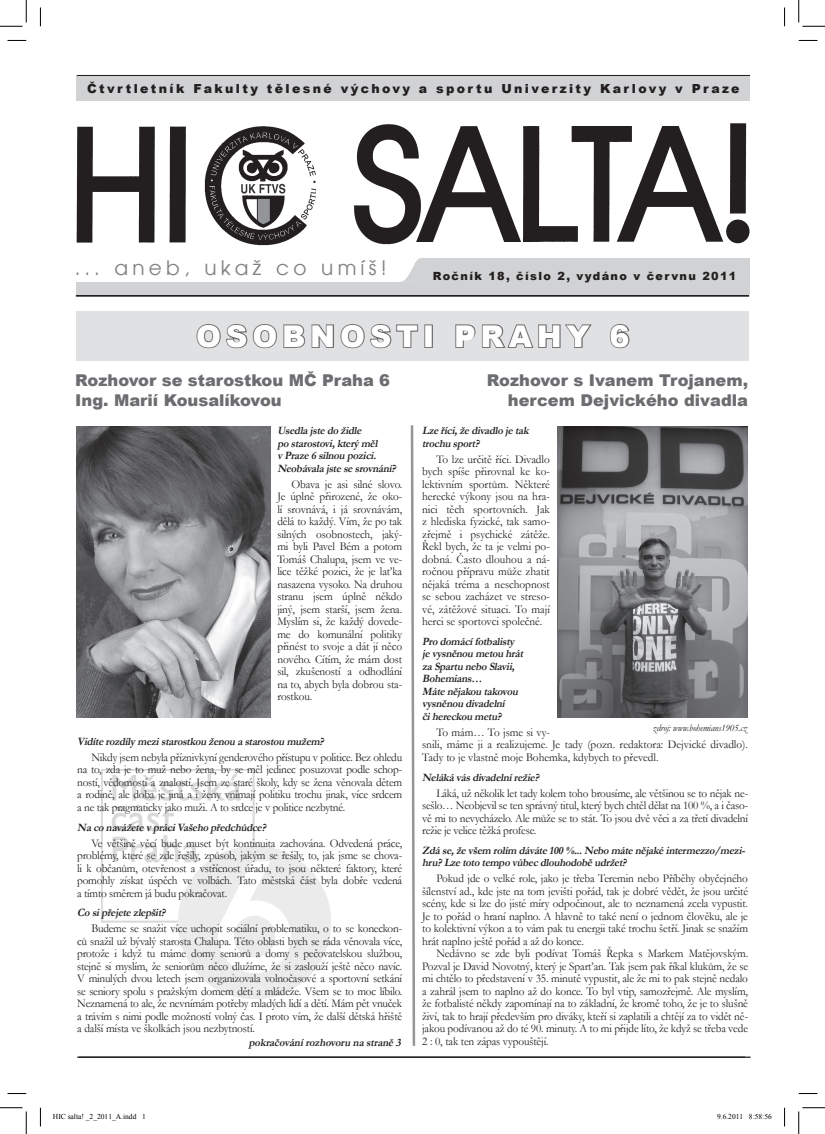
<style>
.page{position:relative;width:825px;height:1134px;background:#fff}
.page>*{position:absolute;margin:0;border:0;box-sizing:border-box;transform-origin:0 0}
.t1{font:900 30px "Arial";letter-spacing:.16em;color:#fff}
.normální{font:20px "Avalon";letter-spacing:.21em;color:#808285}
.titulky{font:900 16.25px/20px "Arial";color:#6c6d70}
.t2{font:900 12.5px "Arial";letter-spacing:.19em;color:#231f20}
.text{font:11.88px/12.5px "Garamond";letter-spacing:-.01em;color:#231f20;text-align:justify;scale:.95 1}
.otázky{font:italic 700 11.25px/12.5px "Garamond";color:#231f20;scale:.95 1}
.t3{font:900 11.25px "Arial";letter-spacing:.12em;color:#231f20}
.text-2{font:italic 700 11.25px "Garamond";color:#231f20;scale:.95 1}
.text-3{font:italic 10px "Garamond";letter-spacing:-.01em;color:#231f20;scale:.95 1}
.t4{font:7.5px "Times New Roman";color:#000}
</style>
<div class="page">
<svg style="left:401px;top:258px;width:19px;height:24px"></svg>
<img style="left:101px;top:769px;width:229px;height:229px">
<hr style="left:76px;top:295px;width:673px;height:1px;background:#231f20">
<div style="left:76px;top:282px;width:345px;height:13px;background:#d1d2d4"></div>
<hr style="left:77px;top:75px;width:673px;height:2px;background:#231f20">
<div style="left:420px;top:258px;width:329px;height:37px;background:#d1d2d4"></div>
<div style="left:77px;top:76px;width:673px;height:25px;background:#d1d2d4"></div>
<img style="left:77px;top:123px;width:673px;height:123px">
<div style="left:200px;top:123px;width:115px;height:122px;background:#fff"></div>
<img style="left:204px;top:126px;width:111px;height:119px">
<hr style="left:77px;top:1056px;width:674px;height:1px;background:#231f20">
<div style="left:77px;top:311px;width:672px;height:50px;background:#e0e1e3"></div>
<svg style="left:196px;top:324px;width:223px;height:25px"></svg>
<svg style="left:455px;top:324px;width:137px;height:24px"></svg>
<svg style="left:609px;top:324px;width:21px;height:25px"></svg>
<img style="left:557px;top:426px;width:191px;height:291px">
<img style="left:77px;top:426px;width:193px;height:291px">
<svg style="left:410px;top:425px;width:6px;height:621px"></svg>
<svg style="left:8px;top:40px;width:18px;height:1px"></svg>
<svg style="left:799px;top:40px;width:18px;height:1px"></svg>
<svg style="left:8px;top:1093px;width:18px;height:1px"></svg>
<svg style="left:799px;top:1093px;width:18px;height:1px"></svg>
<svg style="left:40px;top:7px;width:1px;height:19px"></svg>
<svg style="left:40px;top:1107px;width:1px;height:19px"></svg>
<svg style="left:784px;top:7px;width:1px;height:19px"></svg>
<svg style="left:784px;top:1107px;width:1px;height:19px"></svg>
<svg style="left:0;top:0;width:27px;height:27px"></svg>
<svg style="left:0;top:1107px;width:27px;height:26px"></svg>
<svg style="left:798px;top:0;width:27px;height:27px"></svg>
<svg style="left:798px;top:1107px;width:27px;height:26px"></svg>
<p class="t2" style="left:87px;top:79px;width:654px">Čtvrtletník Fakulty tělesné výchovy a sportu Univerzity Karlovy v Praze</p>
<p class="normální" style="left:75px;top:256px;width:313px">... aneb, ukaž co umíš!</p>
<p class="t3" style="left:433px;top:268px;width:305px">Ročník 18, číslo 2, vydáno v červnu 2011</p>
<h1 class="t1" style="left:196px;top:314px;width:435px">OSOBNOSTI PRAHY 6</h1>
<p class="titulky" style="left:75px;top:370px;width:316px">Rozhovor se starostkou MČ Praha 6<br>Ing. Marií Kousalíkovou</p>
<p class="otázky" style="left:277px;top:424px;width:129px">Usedlajstedožidle postarostovi,kterýměl vPraze6silnou pozici.<br>Neobávalajstesesrovnání?</p>
<p class="text" style="left:277px;top:477px;width:133px;text-indent:14px">Obava je asi silné slovo.<br>Je úplně přirozené, že oko&shy;lí srovnává, i já srovnávám, dělá to každý. Vím, že po tak silných osobnostech, jaký&shy;mi byli Pavel Bém a potom Tomáš Chalupa, jsem ve ve&shy;lice těžké pozici, že je laťka nasazena vysoko. Na druhou stranu jsem úplně někdo jiný, jsem starší, jsem žena.<br>Myslím si, že každý dovede&shy;me do komunální politiky přinést to svoje a dát jí něco nového. Cítím, že mám dost sil, zkušeností a odhodlání na to, abych byla dobrou sta&shy;rostkou.</p>
<p class="otázky" style="left:77px;top:735px;width:264px">Vidíterozdílymezistarostkou ženou astarostou mužem?</p>
<p class="text" style="left:77px;top:750px;width:344px;text-indent:14px">Nikdy jsem nebyla příznivkyní genderového přístupu v politice. Bez ohledu na to, zda je to muž nebo žena, by se měl jedinec posuzovat podle schop&shy;ností, vědomostí a znalostí. Jsem ze staré školy, kdy se žena věnovala dětem a rodině, ale doba je jiná a i ženy vnímají politiku trochu jinak, více srdcem a ne tak pragmaticky jako muži. A to srdce je v politice nezbytné.</p>
<p class="otázky" style="left:77px;top:820px;width:203px">NaconavážetevpráciVašehopředchůdce?</p>
<p class="text" style="left:77px;top:836px;width:344px;text-indent:14px">Ve většině věcí bude muset být kontinuita zachována. Odvedená práce, problémy, které se zde řešily, způsob, jakým se řešily, to, jak jsme se chova&shy;li k občanům, otevřenost a vstřícnost úřadu, to jsou některé faktory, které pomohly získat úspěch ve volbách. Tato městská část byla dobře vedená a tímto směrem já budu pokračovat.</p>
<p class="otázky" style="left:77px;top:906px;width:97px">Cosipřejetezlepšit?</p>
<p class="text" style="left:77px;top:921px;width:344px;text-indent:14px">Budeme se snažit více uchopit sociální problematiku, o to se koneckon&shy;ců snažil už bývalý starosta Chalupa. Této oblasti bych se ráda věnovala více, protože i když tu máme domy seniorů a domy s pečovatelskou službou, stejně si myslím, že seniorům něco dlužíme, že si zaslouží ještě něco navíc.<br>V minulých dvou letech jsem organizovala volnočasové a sportovní setkání se seniory spolu s pražským domem dětí a mládeže. Všem se to moc líbilo.<br>Neznamená to ale, že nevnímám potřeby mladých lidí a dětí. Mám pět vnuček a trávím s nimi podle možností volný čas. I proto vím, že další dětská hřiště a další místa ve školkách jsou nezbytností.</p>
<p class="titulky" style="left:487px;top:370px;width:263px;text-align:right">Rozhovor s Ivanem Trojanem, hercem Dejvického divadla</p>
<p class="otázky" style="left:422px;top:424px;width:117px">Lzeříci,žedivadlojetak trochu sport?</p>
<p class="text" style="left:422px;top:452px;width:136px;text-indent:14px">To lze určitě říci. Divadlo bych spíše přirovnal ke ko&shy;lektivním sportům. Některé herecké výkony jsou na hra&shy;nici těch sportovních. Jak z hlediska fyzické, tak samo&shy;zřejmě i psychické zátěže.<br>Řekl bych, že ta je velmi po&shy;dobná. Často dlouhou a ná&shy;ročnou přípravu může zhatit nějaká tréma a neschopnost se sebou zacházet ve streso&shy;vé, zátěžové situaci. To mají herci se sportovci společné.</p>
<p class="otázky" style="left:422px;top:635px;width:111px">Prodomácífotbalisty jevysněnou metou hrát zaSpartu neboSlavii,<br>Bohemians…<br>Mátenějakou takovou vysněnou divadelní čihereckou metu?</p>
<p class="text" style="left:422px;top:725px;width:345px;text-align:left;text-indent:14px">To mám… To jsme si vy-<br>snili, máme ji a realizujeme. Je tady (pozn. redaktora: Dejvické divadlo).<br>Tady to je vlastně moje Bohemka, kdybych to převedl.</p>
<p class="otázky" style="left:422px;top:770px;width:127px">Nelákávásdivadelnírežie?</p>
<p class="text" style="left:422px;top:786px;width:345px;text-indent:14px">Láká, už několik let tady kolem toho brousíme, ale většinou se to nějak ne&shy;sešlo… Neobjevil se ten správný titul, který bych chtěl dělat na 100 %, a i časo&shy;vě mi to nevycházelo. Ale může se to stát. To jsou dvě věci a za třetí divadelní režie je velice těžká profese.</p>
<p class="otázky" style="left:422px;top:843px;width:344px">Zdáse,ževšem rolím dáváte100%...Nebomátenějakéintermezzo/mezi&shy;hru?Lzetototempovůbecdlouhodoběudržet?</p>
<p class="text" style="left:422px;top:871px;width:345px;text-indent:14px">Pokud jde o velké role, jako je třeba Teremin nebo Příběhy obyčejného šílenství ad., kde jste na tom jevišti pořád, tak je dobré vědět, že jsou určité scény, kde si lze do jisté míry odpočinout, ale to neznamená zcela vypustit.<br>Je to pořád o hraní naplno. A hlavně to také není o jednom člověku, ale je to kolektivní výkon a to vám pak tu energii také trochu šetří. Jinak se snažím hrát naplno ještě pořád a až do konce.</p>
<p class="text" style="left:422px;top:946px;width:345px;text-indent:14px">Nedávno se zde byli podívat Tomáš Řepka s Markem Matějovským.<br>Pozval je David Novotný, který je Sparťan. Tak jsem pak říkal klukům, že se mi chtělo to představení v 35. minutě vypustit, ale že mi to pak stejně nedalo a zahrál jsem to naplno až do konce. To byl vtip, samozřejmě. Ale myslím, že fotbalisté někdy zapomínají na to základní, že kromě toho, že je to slušně živí, tak to hrají především pro diváky, kteří si zaplatili a chtějí za to vidět ně&shy;jakou podívanou až do té 90. minuty. A to mi přijde líto, že když se třeba vede 2 : 0, tak ten zápas vypouštějí.</p>
<p class="text-3" style="left:653px;top:721px;width:101px">zdroj: www.bohemians1905.cz</p>
<p class="text-2" style="left:249px;top:1034px;width:164px">pokračovánírozhovoru nastraně3</p>
<p class="t4" style="left:53px;top:1111px;width:94px">HIC salta! _2_2011_A.indd 1</p>
<p class="t4" style="left:717px;top:1111px;width:56px">9.6.2011 8:58:56</p>
</div>
